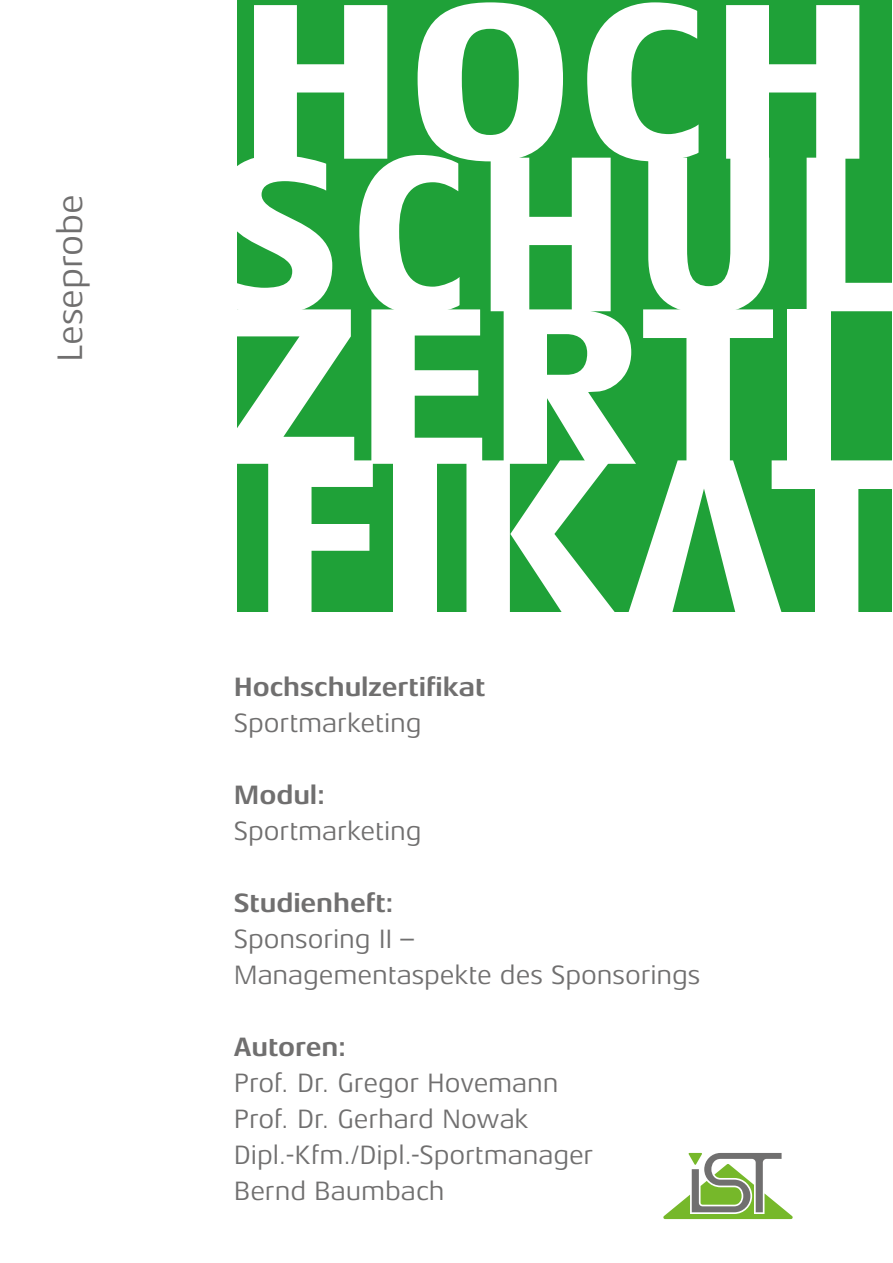
<style>
.page{position:relative;width:893px;height:1263px;background:#fff}
.page>*{position:absolute;margin:0;border:0;box-sizing:border-box;transform-origin:0 0}
.t1{font:800 226.95px "Aeonis LT Pro";letter-spacing:-.02em;color:#fff}
.t2{font:800 225.9px "Aeonis LT Pro";letter-spacing:.04em;color:#fff;scale:.9 1}
.t3{font:800 225.9px "Aeonis LT Pro";letter-spacing:.04em;color:#fff}
.t4{font:36px "Aeonis LT Pro";letter-spacing:-.005em;color:#706f6f}
.t5{font:27px/36px "Aeonis LT Pro";letter-spacing:-.005em;color:#706f6f}
.t6{font:700 27px "Aeonis LT Pro";letter-spacing:-.005em;color:#706f6f}
</style>
<div class="page">
<svg style="left:663px;top:1153px;width:130px;height:66px"></svg>
<div style="left:237px;top:0;width:655px;height:612px;background:#1fa138"></div>
<h3 class="t4" style="left:50px;top:362px;width:169px;rotate:-90deg">Leseprobe</h3>
<h2 class="t3" style="left:237px;top:-41px;width:640px">HOCH</h2>
<h2 class="t2" style="left:213px;top:111px;width:771px">SCHUL</h2>
<h1 class="t1" style="left:224px;top:263px;width:625px">ZERTI</h1>
<h1 class="t1" style="left:251px;top:414px;width:654px">FIKAT</h1>
<p class="t6" style="left:234px;top:672px;width:253px">Hochschulzertifikat</p>
<p class="t5" style="left:234px;top:705px;width:189px">Sportmarketing</p>
<p class="t6" style="left:234px;top:780px;width:93px">Modul:</p>
<p class="t5" style="left:234px;top:813px;width:189px">Sportmarketing</p>
<p class="t6" style="left:234px;top:888px;width:162px">Studienheft:</p>
<p class="t5" style="left:234px;top:921px;width:468px">Sponsoring II –<br>Managementaspekte des Sponsorings</p>
<p class="t6" style="left:234px;top:1032px;width:114px">Autoren:</p>
<p class="t5" style="left:234px;top:1065px;width:361px">Prof. Dr. Gregor Hovemann<br>Prof. Dr. Gerhard Nowak<br>Dipl.-Kfm./Dipl.-Sportmanager<br>Bernd Baumbach</p>
</div>
